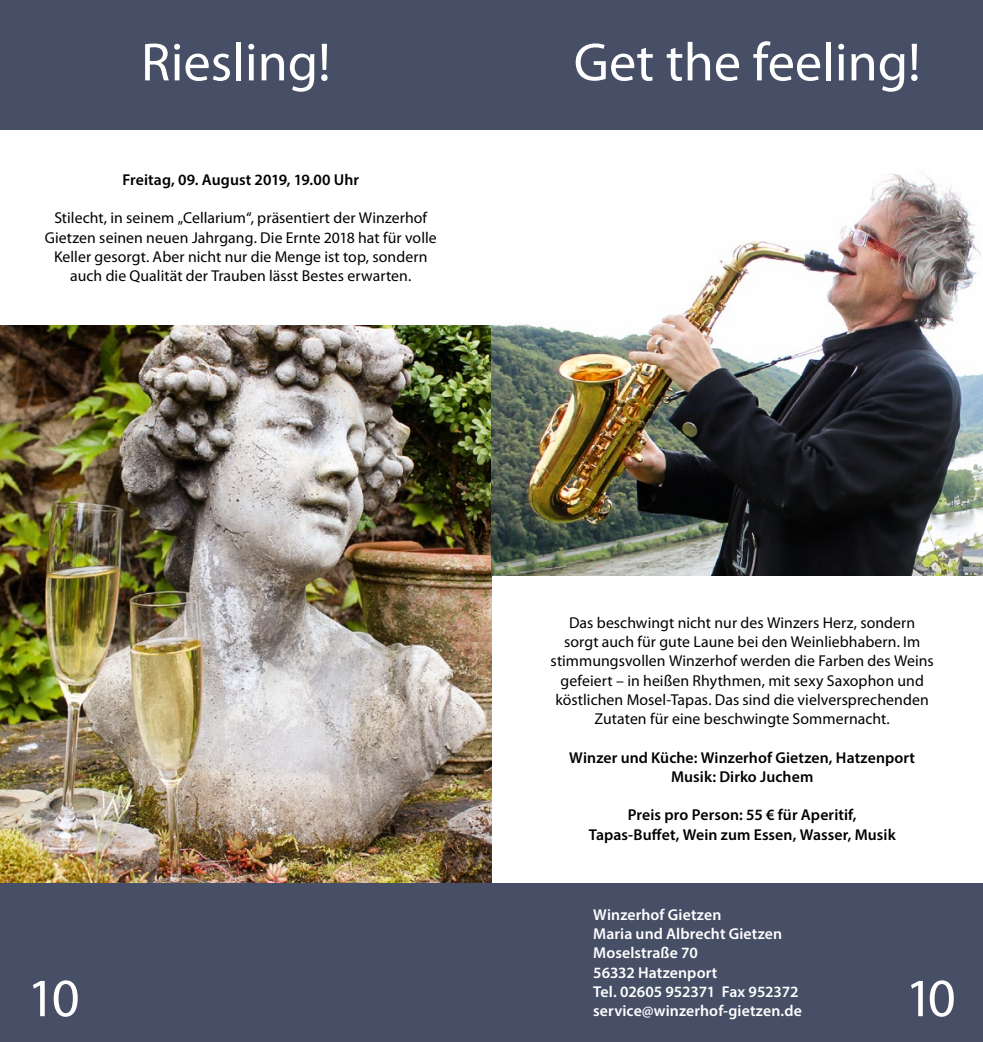
<style>
.page{position:relative;width:983px;height:1042px;background:#fff}
.page>*{position:absolute;margin:0;border:0;box-sizing:border-box;transform-origin:0 0}
.t1{font:54.25px "Myriad Pro";color:#fff}
.t2{font:15.75px/19.2px "Myriad Pro";letter-spacing:.005em;color:#000;text-align:center}
.t3{font:600 15.75px/19.2px "Myriad Pro";letter-spacing:.005em;color:#000;text-align:center}
.t4{font:600 15.75px/19.2px "Myriad Pro";letter-spacing:.005em;color:#fff}
</style>
<div class="page">
<img style="left:0;top:325px;width:491px;height:558px">
<img style="left:491px;top:173px;width:491px;height:402px">
<div style="left:0;top:883px;width:982px;height:159px;background:#464f66"></div>
<div style="left:0;top:0;width:982px;height:129px;background:#464f66"></div>
<h1 class="t1" style="left:141px;top:29px;width:191px">Riesling!</h1>
<h1 class="t1" style="left:573px;top:29px;width:348px">Get the feeling!</h1>
<p class="t3" style="left:122px;top:170px;width:238px">Freitag, 09. August 2019, 19.00 Uhr</p>
<p class="t2" style="left:45px;top:208px;width:393px">Stilecht, in seinem „Cellarium“, präsentiert der Winzerhof Gietzen seinen neuen Jahrgang. Die Ernte 2018 hat für volle Keller gesorgt. Aber nicht nur die Menge ist top, sondern auch die Qualität der Trauben lässt Bestes erwarten.</p>
<p class="t2" style="left:550px;top:613px;width:384px">Das beschwingt nicht nur des Winzers Herz, sondern sorgt auch für gute Laune bei den Weinliebhabern. Im stimmungsvollen Winzerhof werden die Farben des Weins gefeiert – in heißen Rhythmen, mit sexy Saxophon und köstlichen Mosel-Tapas. Das sind die vielversprechenden Zutaten für eine beschwingte Sommernacht.</p>
<p class="t3" style="left:569px;top:747px;width:347px">Winzer und Küche: Winzerhof Gietzen, Hatzenport<br>Musik: Dirko Juchem</p>
<p class="t3" style="left:588px;top:805px;width:308px">Preis pro Person: 55 € für Aperitif,<br>Tapas-Buffet, Wein zum Essen, Wasser, Musik</p>
<p class="t4" style="left:593px;top:904px;width:210px">Winzerhof Gietzen<br>Maria und Albrecht Gietzen<br>Moselstraße 70<br>56332 Hatzenport<br>Tel. 02605 952371 Fax 952372 service@winzerhof-gietzen.de</p>
<h1 class="t1" style="left:27px;top:964px;width:54px">10</h1>
<h1 class="t1" style="left:905px;top:964px;width:52px">10</h1>
</div>
